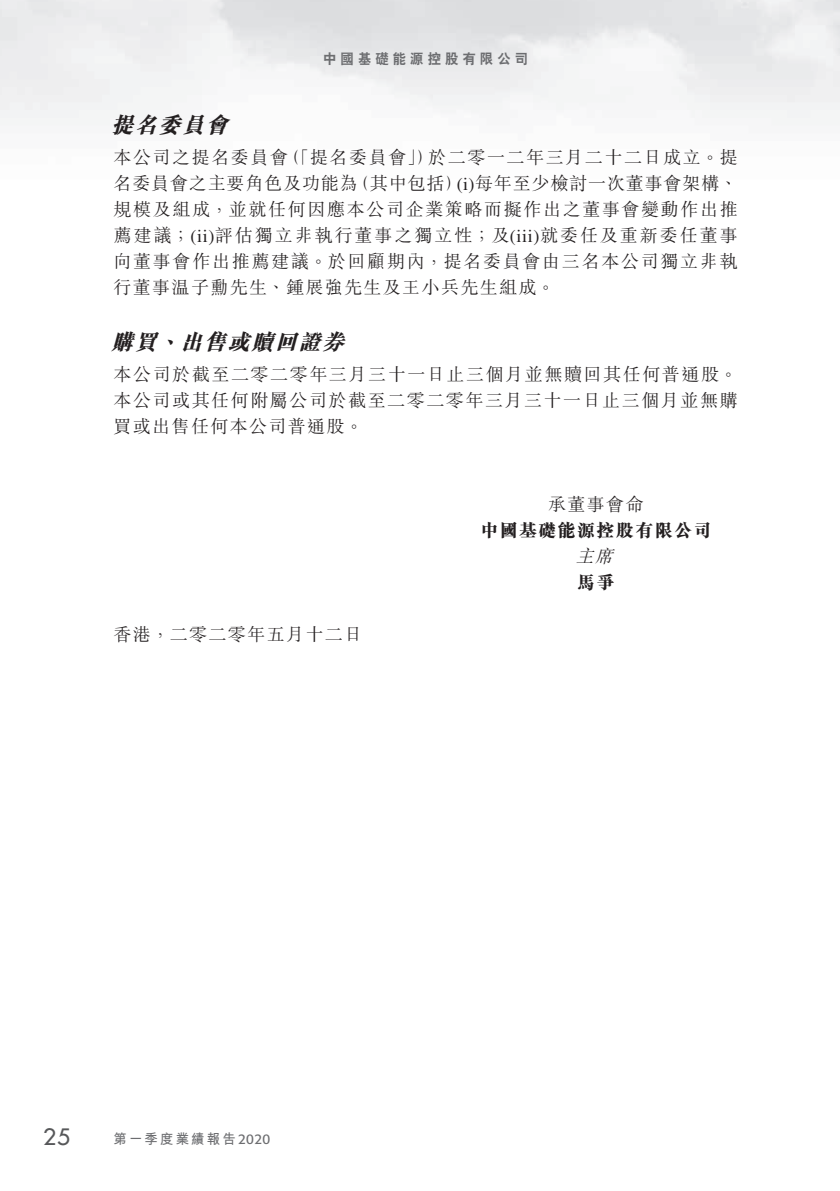
<style>
.page{position:relative;width:840px;height:1191px;background:#fff}
.page>*{position:absolute;margin:0;border:0;box-sizing:border-box;transform-origin:0 0}
._01_H1{font:italic 800 22px "M Sung HK";color:#231f20}
.t1{font:500 22px "Futura Std";color:#57585a}
._00_txt{font:300 18px/26px "M Sung HK";letter-spacing:.085em;color:#231f20}
._00_txt-2{font:300 18px "M Sung HK";letter-spacing:.045em;color:#231f20}
._00_txt-3{font:800 18px "M Sung HK";letter-spacing:.075em;color:#231f20}
._00_txt-4{font:italic 300 18px "M Sung HK";color:#231f20}
.t2{font:700 14px "M Hei HK";letter-spacing:.17em;color:#6c6d70;scale:.95 1}
.t3{font:800 14px "C Hei 2 HK";letter-spacing:.31em;color:#6c6d70;scale:.95 1}
.s1{font-family:"Times LT Std";font-weight:400}
.s2{font-family:"Formata";font-weight:400}
</style>
<div class="page">
<p class="_01_H1" style="left:111px;top:110px;width:126px">提名委員會</p>
<p class="t3" style="left:323px;top:49px;width:217px">中國基礎能源控股有限公司</p>
<p class="_00_txt" style="left:113px;top:144px;width:176px">本公司之提名委員會</p>
<p class="_00_txt" style="left:282px;top:144px;width:153px">（「提名委員會」）</p>
<p class="_00_txt" style="left:428px;top:144px;width:311px">於二零一二年三月二十二日成立。提</p>
<p class="_00_txt" style="left:113px;top:170px;width:625px">名委員會之主要角色及功能為<br>規模及組成，並就任何因應本公司企業策略而擬作出之董事會變動作出推薦建議；<span class="s1">(ii)</span>評估獨立非執行董事之獨立性；及<span class="s1">(iii)</span>就委任及重新委任董事向董事會作出推薦建議。於回顧期內，提名委員會由三名本公司獨立非執行董事温子勳先生、鍾展強先生及王小兵先生組成。</p>
<p class="_01_H1" style="left:180px;top:326px;width:173px">出售或贖回證券</p>
<p class="_00_txt-2" style="left:351px;top:171px;width:387px">（其中包括）<span class="s1">( )i</span> 每年至少檢討一次董事會架構、</p>
<p class="_01_H1" style="left:111px;top:326px;width:55px">購買</p>
<p class="_00_txt" style="left:113px;top:360px;width:625px;text-align:justify">本公司於截至二零二零年三月三十一日止三個月並無贖回其任何普通股。本公司或其任何附屬公司於截至二零二零年三月三十一日止三個月並無購買或出售任何本公司普通股。</p>
<p class="_01_H1" style="left:157px;top:326px;width:31px">、</p>
<p class="_00_txt" style="left:113px;top:620px;width:250px">香港，二零二零年五月十二日</p>
<p class="_00_txt" style="left:548px;top:490px;width:97px">承董事會命</p>
<p class="_00_txt-3" style="left:480px;top:517px;width:232px">中國基礎能源控股有限公司</p>
<p class="_00_txt-4" style="left:575px;top:543px;width:45px">主席</p>
<p class="_00_txt-3" style="left:577px;top:569px;width:39px">馬爭</p>
<p class="t1" style="left:43px;top:1123px;width:28px">25</p>
<p class="t2" style="left:113px;top:1128px;width:166px">第一季度業績報告<span class="s2">2020</span></p>
</div>
